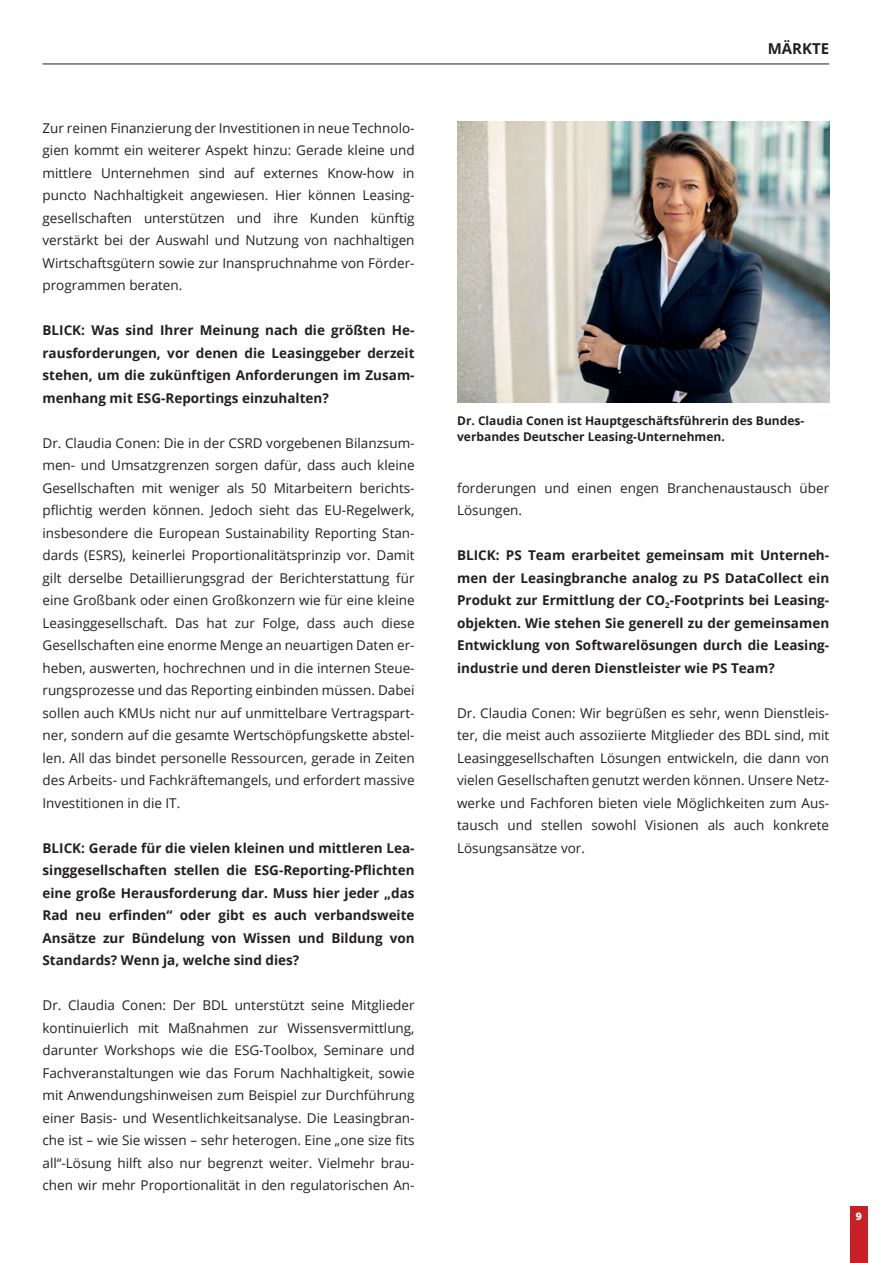
<style>
.page{position:relative;width:893px;height:1263px;background:#fff}
.page>*{position:absolute;margin:0;border:0;box-sizing:border-box;transform-origin:0 0}
.t1{font:700 15px "Open Sans";color:#231f20}
.Fliesstext{font:13.5px/22.5px "Open Sans";color:#231f20;text-align:justify}
.Fliesstext_bold{font:700 13.5px/22.5px "Open Sans";color:#231f20;text-align:justify}
.Bildunterzeile{font:700 12px/16.5px "Open Sans";color:#231f20}
.t2{font:800 10.5px "Open Sans";color:#fff}
</style>
<div class="page">
<div style="left:850px;top:1206px;width:17px;height:57px;background:#c82026"></div>
<hr style="left:43px;top:64px;width:786px;height:1px;background:#231f20">
<img style="left:457px;top:122px;width:372px;height:280px">
<p class="Fliesstext" style="left:43px;top:116px;width:374px">Zur reinen Finanzierung der Investitionen in neue Technolo&shy;gien kommt ein weiterer Aspekt hinzu: Gerade kleine und mittlere Unternehmen sind auf externes Know-how in puncto Nachhaltigkeit angewiesen. Hier können Leasing&shy;gesellschaften unterstützen und ihre Kunden künftig verstärkt bei der Auswahl und Nutzung von nachhaltigen Wirtschaftsgütern sowie zur Inanspruchnahme von Förder&shy;programmen beraten.</p>
<p class="Fliesstext_bold" style="left:43px;top:319px;width:374px">BLICK: Was sind Ihrer Meinung nach die größten He&shy;rausforderungen, vor denen die Leasinggeber derzeit stehen, um die zukünftigen Anforderungen im Zusam&shy;menhang mit ESG-Reportings einzuhalten?</p>
<p class="Fliesstext" style="left:43px;top:431px;width:374px">Dr. Claudia Conen: Die in der CSRD vorgebenen Bilanzsum&shy;men- und Umsatzgrenzen sorgen dafür, dass auch kleine Gesellschaften mit weniger als 50 Mitarbeitern berichts&shy;pflichtig werden können. Jedoch sieht das EU-Regelwerk, insbesondere die European Sustainability Reporting Stan&shy;dards (ESRS), keinerlei Proportionalitätsprinzip vor. Damit gilt derselbe Detaillierungsgrad der Berichterstattung für eine Großbank oder einen Großkonzern wie für eine kleine Leasinggesellschaft. Das hat zur Folge, dass auch diese Gesellschaften eine enorme Menge an neuartigen Daten er&shy;heben, auswerten, hochrechnen und in die internen Steue&shy;rungsprozesse und das Reporting einbinden müssen. Dabei sollen auch KMUs nicht nur auf unmittelbare Vertragspart&shy;ner, sondern auf die gesamte Wertschöpfungskette abstel&shy;len. All das bindet personelle Ressourcen, gerade in Zeiten des Arbeits- und Fachkräftemangels, und erfordert massive Investitionen in die IT.</p>
<p class="Fliesstext_bold" style="left:43px;top:836px;width:374px">BLICK: Gerade für die vielen kleinen und mittleren Lea&shy;singgesellschaften stellen die ESG-Reporting-Pflichten eine große Herausforderung dar. Muss hier jeder „das Rad neu erfinden“ oder gibt es auch verbandsweite Ansätze zur Bündelung von Wissen und Bildung von Standards? Wenn ja, welche sind dies?</p>
<p class="Fliesstext" style="left:43px;top:994px;width:374px">Dr. Claudia Conen: Der BDL unterstützt seine Mitglieder kontinuierlich mit Maßnahmen zur Wissensvermittlung, darunter Workshops wie die ESG-Toolbox, Seminare und Fachveranstaltungen wie das Forum Nachhaltigkeit, sowie mit Anwendungshinweisen zum Beispiel zur Durchführung einer Basis- und Wesentlichkeitsanalyse. Die Leasingbran&shy;che ist – wie Sie wissen – sehr heterogen. Eine „one size fits all“-Lösung hilft also nur begrenzt weiter. Vielmehr brau&shy;chen wir mehr Proportionalität in den regulatorischen An-</p>
<p class="t1" style="left:768px;top:38px;width:63px">MÄRKTE</p>
<p class="Bildunterzeile" style="left:457px;top:412px;width:349px">Dr. Claudia Conen ist Hauptgeschäftsführerin des Bundes&shy;verbandes Deutscher Leasing-Unternehmen.</p>
<p class="Fliesstext" style="left:457px;top:476px;width:374px">forderungen und einen engen Branchenaustausch über<br>Lösungen.</p>
<p class="Fliesstext_bold" style="left:457px;top:544px;width:374px">BLICK: PS Team erarbeitet gemeinsam mit Unterneh&shy;men der Leasingbranche analog zu PS DataCollect ein Produkt zur Ermittlung der CO<sub>2</sub>-Footprints bei Leasing&shy;objekten. Wie stehen Sie generell zu der gemeinsamen Entwicklung von Softwarelösungen durch die Leasing&shy;industrie und deren Dienstleister wie PS Team?</p>
<p class="Fliesstext" style="left:457px;top:701px;width:374px">Dr. Claudia Conen: Wir begrüßen es sehr, wenn Dienstleis&shy;ter, die meist auch assoziierte Mitglieder des BDL sind, mit Leasinggesellschaften Lösungen entwickeln, die dann von vielen Gesellschaften genutzt werden können. Unsere Netz&shy;werke und Fachforen bieten viele Möglichkeiten zum Aus&shy;tausch und stellen sowohl Visionen als auch konkrete Lösungsansätze vor.</p>
<p class="t2" style="left:856px;top:1208px;width:8px">9</p>
</div>
